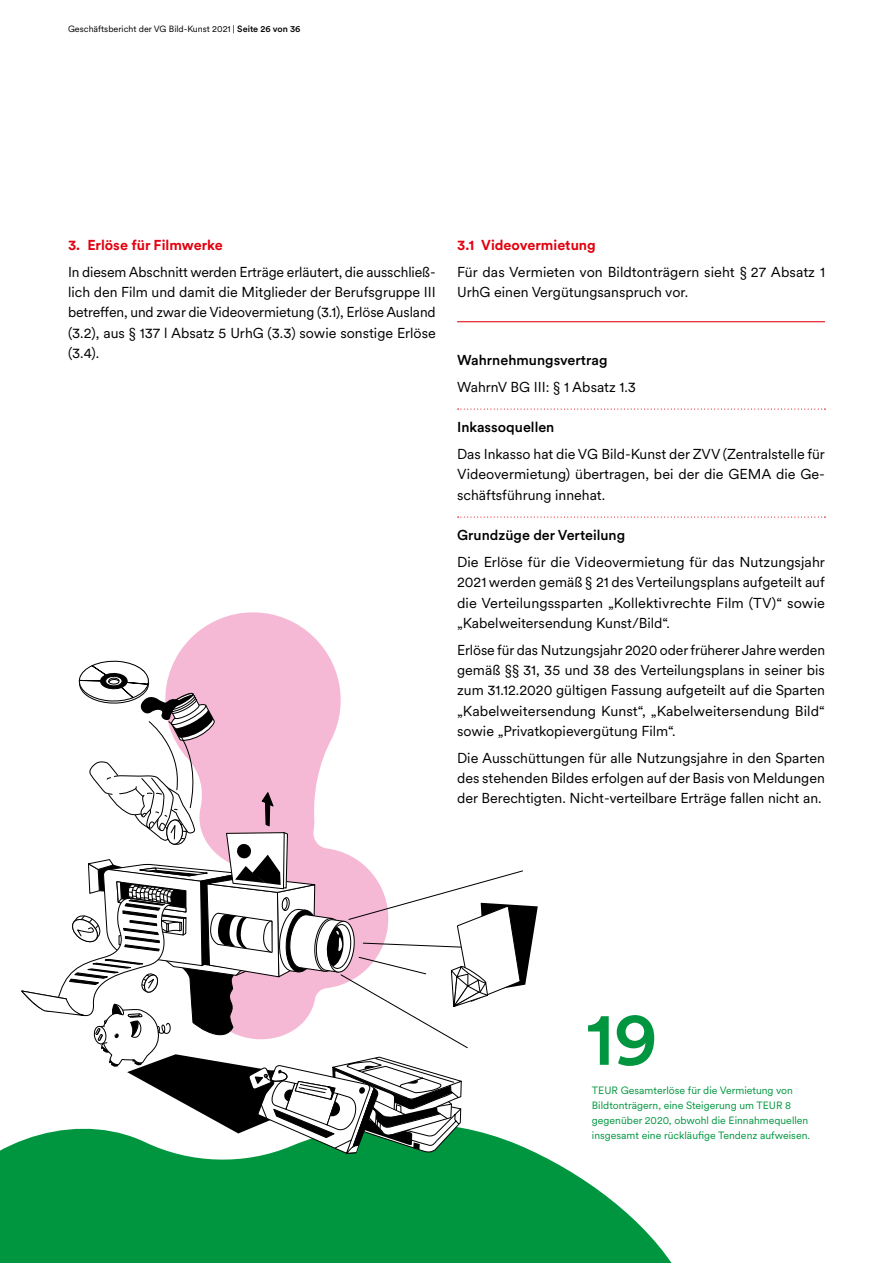
<style>
.page{position:relative;width:893px;height:1263px;background:#fff}
.page>*{position:absolute;margin:0;border:0;box-sizing:border-box;transform-origin:0 0}
.Text{font:500 75px "Circular XX";color:#00963f}
.Text-2{font:14.25px/20.2px "Circular XX";color:#000;text-align:justify}
.Kasten_text{font:14.25px/20.2px "Circular XX";color:#000;text-align:justify}
.Subline{font:500 14.25px "Circular XX";color:#000}
.t1{font:700 14.25px "Circular XX";color:#e3000f}
.Text-3{font:10.5px/15px "Circular XX";color:#00963f}
.t2{font:9px "Circular XX";color:#000}
.s1{font-weight:500}
</style>
<div class="page">
<svg style="left:0;top:1141px;width:672px;height:122px;background:#1ba153"></svg>
<svg style="left:175px;top:612px;width:155px;height:47px;fill:#f6b9d5"></svg>
<svg style="left:21px;top:659px;width:517px;height:495px"></svg>
<hr style="left:457px;top:321px;width:368px;height:1px;background:#e3000f">
<svg style="left:458px;top:409px;width:367px;height:1px"></svg>
<svg style="left:458px;top:517px;width:367px;height:1px"></svg>
<p class="t2" style="left:68px;top:23px;width:234px">Geschäftsbericht der VG Bild-Kunst 2021 | <span class="s1">Seite 26 von 36</span></p>
<p class="t1" style="left:68px;top:235px;width:156px">3. Erlöse für Filmwerke</p>
<p class="Text-2" style="left:68px;top:261px;width:369px">In diesem Abschnitt werden Erträge erläutert, die ausschließ&shy;lich den Film und damit die Mitglieder der Berufsgruppe III betreffen, und zwar die Videovermietung (3.1), Erlöse Ausland (3.2), aus § 137 l Absatz 5 UrhG (3.3) sowie sonstige Erlöse (3.4).</p>
<p class="t1" style="left:457px;top:235px;width:140px">3.1 Videovermietung</p>
<p class="Text-2" style="left:457px;top:261px;width:369px">Für das Vermieten von Bildtonträgern sieht § 27 Absatz 1<br>UrhG einen Vergütungsanspruch vor.</p>
<p class="Subline" style="left:457px;top:350px;width:152px">Wahrnehmungsvertrag</p>
<p class="Kasten_text" style="left:457px;top:376px;width:180px">WahrnV BG III: § 1 Absatz 1.3</p>
<p class="Subline" style="left:457px;top:417px;width:99px">Inkassoquellen</p>
<p class="Kasten_text" style="left:457px;top:443px;width:369px">Das Inkasso hat die VG Bild-Kunst der ZVV (Zentralstelle für Videovermietung) übertragen, bei der die GEMA die Ge&shy;schäftsführung innehat.</p>
<p class="Subline" style="left:457px;top:525px;width:170px">Grundzüge der Verteilung</p>
<p class="Text-2" style="left:457px;top:551px;width:369px">Die Erlöse für die Videovermietung für das Nutzungsjahr 2021 werden gemäß § 21 des Verteilungsplans aufgeteilt auf die Verteilungssparten „Kollektivrechte Film (TV)“ sowie „Kabelweitersendung Kunst/Bild“.</p>
<p class="Text-2" style="left:457px;top:639px;width:369px">Erlöse für das Nutzungsjahr 2020 oder früherer Jahre werden gemäß §§ 31, 35 und 38 des Verteilungsplans in seiner bis zum 31.12.2020 gültigen Fassung aufgeteilt auf die Sparten „Kabelweitersendung Kunst“, „Kabelweitersendung Bild“ sowie „Privatkopievergütung Film“.</p>
<p class="Text-2" style="left:457px;top:747px;width:369px">Die Ausschüttungen für alle Nutzungsjahre in den Sparten des stehenden Bildes erfolgen auf der Basis von Meldungen der Berechtigten. Nicht-verteilbare Erträge fallen nicht an.</p>
<p class="Text" style="left:586px;top:987px;width:73px">19</p>
<p class="Text-3" style="left:592px;top:1082px;width:220px">TEUR Gesamterlöse für die Vermietung von Bildtonträgern, eine Steigerung um TEUR 8 gegenüber 2020, obwohl die Einnahmequellen insgesamt eine rückläufige Tendenz aufweisen.</p>
</div>
